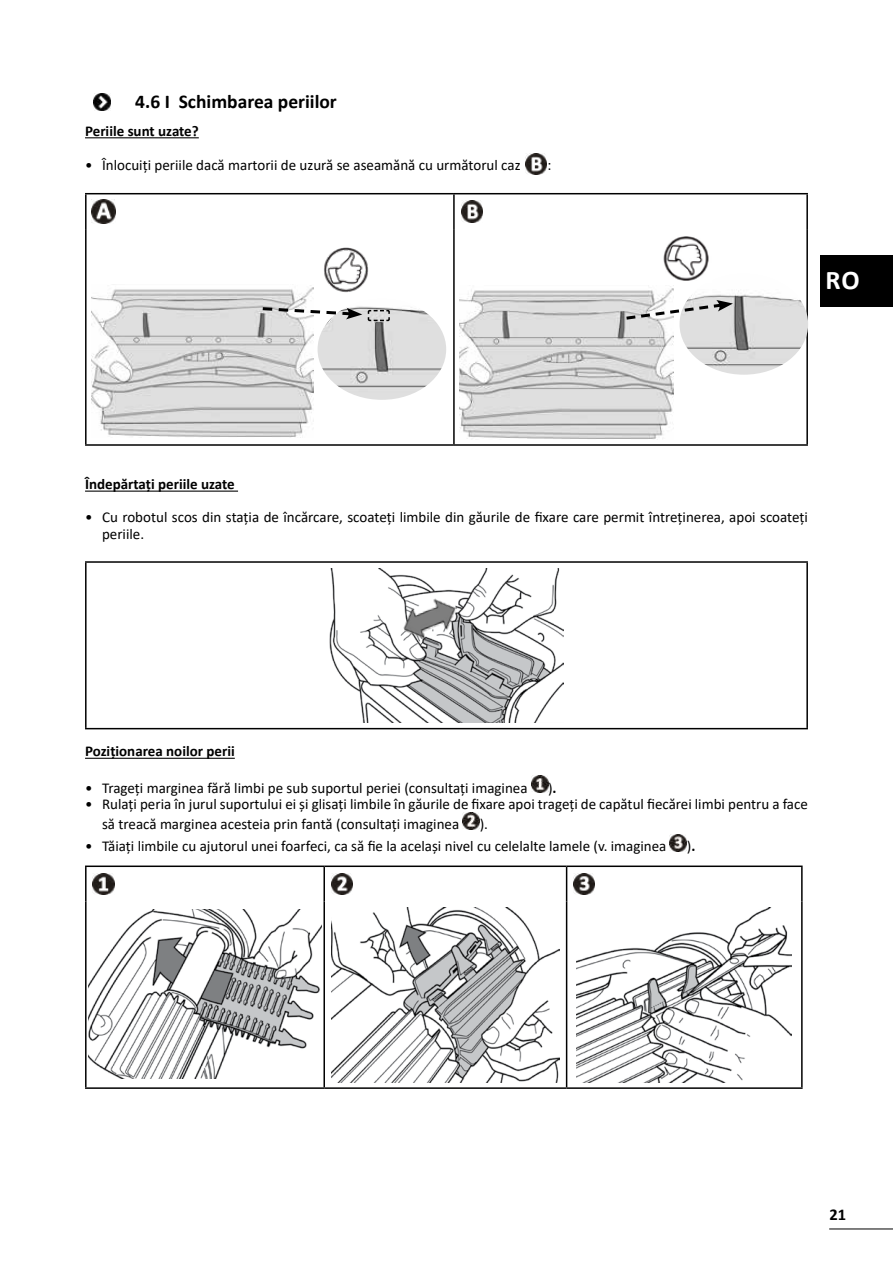
<style>
.page{position:relative;width:893px;height:1263px;background:#fff}
.page>*{position:absolute;margin:0;border:0;box-sizing:border-box;transform-origin:0 0}
.t1{font:700 27px "Calibri";color:#fff}
.t2{font:700 19.5px "Calibri";color:#000}
.t3{font:700 16.5px "Calibri";color:#000}
.t4{font:15px/16.5px "Calibri";color:#000}
.t5{font:700 15px "Calibri";color:#000}
.s1{font-weight:700}
</style>
<div class="page">
<hr style="left:829px;top:1228px;width:64px;height:1px;background:#000">
<hr style="left:85px;top:137px;width:114px;height:1px;background:#000">
<hr style="left:85px;top:491px;width:153px;height:1px;background:#000">
<hr style="left:85px;top:758px;width:150px;height:1px;background:#000">
<img style="left:94px;top:94px;width:17px;height:17px">
<img style="left:525px;top:153px;width:21px;height:22px">
<hr style="left:85px;top:193px;width:369px;height:1px;background:#000">
<hr style="left:85px;top:194px;width:2px;height:35px;background:#000">
<hr style="left:454px;top:193px;width:354px;height:1px;background:#000">
<hr style="left:453px;top:194px;width:2px;height:35px;background:#000">
<hr style="left:806px;top:194px;width:2px;height:35px;background:#000">
<hr style="left:85px;top:229px;width:2px;height:215px;background:#000">
<hr style="left:453px;top:229px;width:2px;height:215px;background:#000">
<hr style="left:806px;top:229px;width:2px;height:215px;background:#000">
<hr style="left:85px;top:444px;width:369px;height:2px;background:#000">
<hr style="left:454px;top:444px;width:354px;height:2px;background:#000">
<img style="left:92px;top:200px;width:23px;height:23px">
<img style="left:461px;top:201px;width:21px;height:21px">
<img style="left:92px;top:285px;width:221px;height:153px">
<img style="left:318px;top:307px;width:128px;height:93px">
<img style="left:324px;top:248px;width:45px;height:45px">
<svg style="left:260px;top:305px;width:131px;height:17px"></svg>
<img style="left:460px;top:286px;width:214px;height:153px">
<img style="left:679px;top:274px;width:129px;height:101px">
<img style="left:663px;top:236px;width:49px;height:47px">
<svg style="left:623px;top:300px;width:110px;height:21px"></svg>
<hr style="left:85px;top:563px;width:2px;height:165px;background:#000">
<hr style="left:806px;top:563px;width:2px;height:165px;background:#000">
<hr style="left:85px;top:728px;width:723px;height:1px;background:#000">
<hr style="left:85px;top:561px;width:723px;height:2px;background:#000">
<img style="left:329px;top:568px;width:235px;height:155px">
<img style="left:397px;top:592px;width:66px;height:53px">
<img style="left:531px;top:776px;width:17px;height:17px">
<img style="left:463px;top:812px;width:17px;height:17px">
<img style="left:670px;top:834px;width:17px;height:17px">
<hr style="left:85px;top:865px;width:239px;height:2px;background:#000">
<hr style="left:85px;top:867px;width:2px;height:35px;background:#000">
<hr style="left:324px;top:865px;width:243px;height:2px;background:#000">
<hr style="left:323px;top:867px;width:2px;height:35px;background:#000">
<hr style="left:567px;top:865px;width:236px;height:2px;background:#000">
<hr style="left:566px;top:867px;width:1px;height:35px;background:#000">
<hr style="left:801px;top:867px;width:2px;height:35px;background:#000">
<hr style="left:85px;top:902px;width:2px;height:185px;background:#000">
<hr style="left:323px;top:902px;width:2px;height:185px;background:#000">
<hr style="left:566px;top:902px;width:1px;height:185px;background:#000">
<hr style="left:801px;top:902px;width:2px;height:185px;background:#000">
<hr style="left:85px;top:1087px;width:239px;height:2px;background:#000">
<hr style="left:324px;top:1087px;width:243px;height:2px;background:#000">
<hr style="left:567px;top:1087px;width:236px;height:2px;background:#000">
<img style="left:93px;top:873px;width:21px;height:22px">
<img style="left:331px;top:873px;width:22px;height:22px">
<img style="left:574px;top:873px;width:21px;height:22px">
<img style="left:89px;top:909px;width:232px;height:170px">
<img style="left:331px;top:908px;width:229px;height:174px">
<img style="left:577px;top:908px;width:215px;height:174px">
<div style="left:821px;top:255px;width:72px;height:51px;background:#000"></div>
<h2 class="t2" style="left:135px;top:88px;width:203px">4.6 I Schimbarea periilor</h2>
<p class="t5" style="left:85px;top:120px;width:115px">Periile sunt uzate?</p>
<p class="t4" style="left:85px;top:157px;width:437px">• Înlocuiți periile dacă martorii de uzură se aseamănă cu următorul caz</p>
<p class="t4" style="left:547px;top:157px;width:6px">:</p>
<h1 class="t1" style="left:825px;top:261px;width:36px">RO</h1>
<p class="t5" style="left:85px;top:474px;width:151px">Îndepărtați periile uzate</p>
<p class="t4" style="left:102px;top:509px;width:707px;text-indent:-17px">• Cu robotul scos din stația de încărcare, scoateți limbile din găurile de fixare care permit întreținerea, apoi scoateți periile.</p>
<p class="t5" style="left:85px;top:741px;width:151px">Poziționarea noilor perii</p>
<p class="t4" style="left:85px;top:779px;width:444px">• Trageți marginea fără limbi pe sub suportul periei (consultaţi imaginea</p>
<p class="t4" style="left:548px;top:779px;width:10px">)<span class="s1">.</span></p>
<p class="t4" style="left:102px;top:794px;width:707px;line-height:20px;text-indent:-17px">• Rulați peria în jurul suportului ei și glisați limbile în găurile de fixare apoi trageți de capătul fiecărei limbi pentru a face să treacă marginea acesteia prin fantă (consultați imaginea</p>
<p class="t4" style="left:480px;top:816px;width:10px">).</p>
<p class="t4" style="left:85px;top:837px;width:583px">• Tăiaţi limbile cu ajutorul unei foarfeci, ca să fie la acelaşi nivel cu celelalte lamele (v. imaginea</p>
<p class="t4" style="left:687px;top:837px;width:10px">)<span class="s1">.</span></p>
<p class="t3" style="left:829px;top:1203px;width:18px">21</p>
</div>
